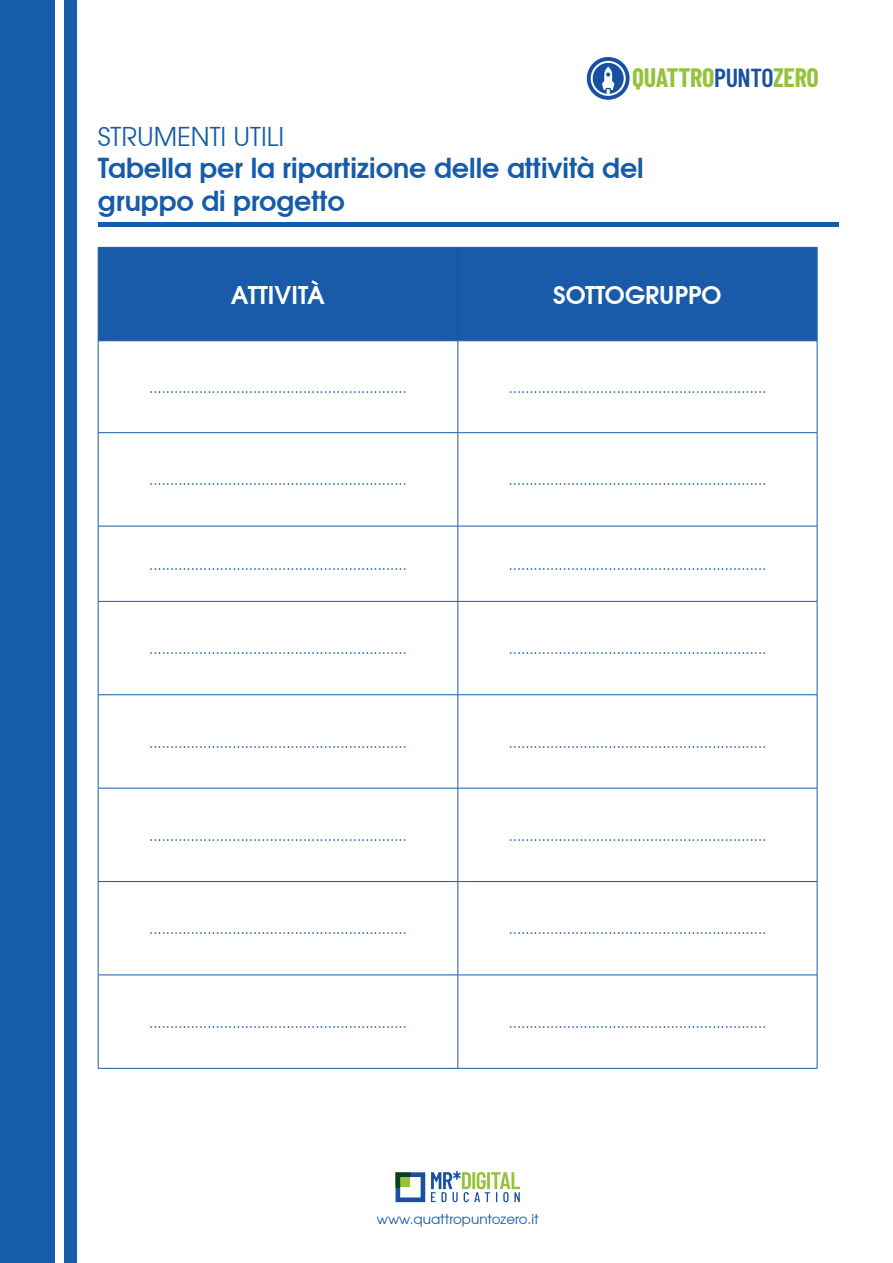
<style>
.page{position:relative;width:893px;height:1263px;background:#fff}
.page>*{position:absolute;margin:0;border:0;box-sizing:border-box;transform-origin:0 0}
.t1{font:700 27px "Te X Gyre Adventor";color:#165ca9}
.t2{font:700 25.95px "Barlow Condensed";letter-spacing:-.01em;color:#95c23d}
.t3{font:25.5px "Te X Gyre Adventor";color:#165ca9}
.t4{font:700 24px "Te X Gyre Adventor";color:#fff}
.t5{font:15px "Te X Gyre Adventor";color:#195ba8}
.t6{font:13.5px "Te X Gyre Adventor";color:#165ca9}
.s1{font-weight:600;color:#1951a0}
</style>
<div class="page">
<div style="left:0;top:0;width:55px;height:1262px;background:#165ca9"></div>
<div style="left:64px;top:0;width:13px;height:1262px;background:#165ca9"></div>
<svg style="left:587px;top:57px;width:43px;height:43px"></svg>
<div style="left:99px;top:248px;width:718px;height:92px;background:#195ba8"></div>
<svg style="left:99px;top:341px;width:718px;height:727px"></svg>
<hr style="left:458px;top:341px;width:1px;height:91px;background:#165ca9">
<hr style="left:98px;top:432px;width:360px;height:1px;background:#165ca9">
<hr style="left:458px;top:432px;width:359px;height:1px;background:#165ca9">
<hr style="left:458px;top:433px;width:1px;height:93px;background:#165ca9">
<hr style="left:98px;top:526px;width:360px;height:1px;background:#165ca9">
<hr style="left:458px;top:526px;width:359px;height:1px;background:#165ca9">
<hr style="left:458px;top:526px;width:1px;height:75px;background:#165ca9">
<hr style="left:98px;top:601px;width:360px;height:1px;background:#165ca9">
<hr style="left:458px;top:601px;width:359px;height:1px;background:#165ca9">
<hr style="left:458px;top:601px;width:1px;height:93px;background:#165ca9">
<hr style="left:98px;top:694px;width:360px;height:1px;background:#165ca9">
<hr style="left:458px;top:694px;width:359px;height:1px;background:#165ca9">
<hr style="left:458px;top:695px;width:1px;height:93px;background:#165ca9">
<hr style="left:98px;top:788px;width:360px;height:1px;background:#165ca9">
<hr style="left:458px;top:788px;width:359px;height:1px;background:#165ca9">
<hr style="left:458px;top:788px;width:1px;height:93px;background:#165ca9">
<hr style="left:98px;top:881px;width:360px;height:1px;background:#165ca9">
<hr style="left:458px;top:881px;width:359px;height:1px;background:#165ca9">
<hr style="left:458px;top:882px;width:1px;height:93px;background:#165ca9">
<hr style="left:98px;top:341px;width:1px;height:91px;background:#165ca9">
<hr style="left:817px;top:341px;width:1px;height:91px;background:#165ca9">
<hr style="left:98px;top:433px;width:1px;height:93px;background:#165ca9">
<hr style="left:817px;top:433px;width:1px;height:93px;background:#165ca9">
<hr style="left:98px;top:526px;width:1px;height:75px;background:#165ca9">
<hr style="left:817px;top:526px;width:1px;height:75px;background:#165ca9">
<hr style="left:98px;top:601px;width:1px;height:93px;background:#165ca9">
<hr style="left:817px;top:601px;width:1px;height:93px;background:#165ca9">
<hr style="left:98px;top:695px;width:1px;height:93px;background:#165ca9">
<hr style="left:817px;top:695px;width:1px;height:93px;background:#165ca9">
<hr style="left:98px;top:788px;width:1px;height:93px;background:#165ca9">
<hr style="left:817px;top:788px;width:1px;height:93px;background:#165ca9">
<hr style="left:98px;top:882px;width:1px;height:93px;background:#165ca9">
<hr style="left:817px;top:882px;width:1px;height:93px;background:#165ca9">
<hr style="left:98px;top:247px;width:360px;height:1px;background:#165ca9">
<hr style="left:98px;top:248px;width:1px;height:93px;background:#165ca9">
<hr style="left:458px;top:247px;width:359px;height:1px;background:#165ca9">
<hr style="left:817px;top:248px;width:1px;height:93px;background:#165ca9">
<hr style="left:458px;top:248px;width:1px;height:93px;background:#1c4d99">
<hr style="left:98px;top:340px;width:360px;height:1px;background:#1c4d99">
<hr style="left:458px;top:340px;width:359px;height:1px;background:#1c4d99">
<hr style="left:98px;top:975px;width:360px;height:1px;background:#165ca9">
<hr style="left:98px;top:975px;width:1px;height:93px;background:#165ca9">
<hr style="left:458px;top:975px;width:359px;height:1px;background:#165ca9">
<hr style="left:458px;top:975px;width:1px;height:93px;background:#165ca9">
<hr style="left:817px;top:975px;width:1px;height:93px;background:#165ca9">
<hr style="left:98px;top:1068px;width:360px;height:1px;background:#165ca9">
<hr style="left:458px;top:1068px;width:359px;height:1px;background:#165ca9">
<svg style="left:431px;top:1171px;width:89px;height:31px"></svg>
<svg style="left:396px;top:1172px;width:29px;height:30px"></svg>
<div style="left:99px;top:222px;width:740px;height:5px;background:#195ba8"></div>
<p class="t2" style="left:632px;top:59px;width:188px">QUATTRO<span class="s1">PUNTO</span>ZERO</p>
<p class="t3" style="left:98px;top:121px;width:188px">STRUMENTI UTILI</p>
<p class="t1" style="left:98px;top:151px;width:547px">Tabella per la ripartizione delle attività del</p>
<p class="t1" style="left:98px;top:184px;width:248px">gruppo di progetto</p>
<p class="t4" style="left:231px;top:280px;width:96px">ATTIVITÀ</p>
<p class="t4" style="left:553px;top:280px;width:170px">SOTTOGRUPPO</p>
<p class="t5" style="left:149px;top:378px;width:259px">..............................................................</p>
<p class="t5" style="left:509px;top:378px;width:259px">..............................................................</p>
<p class="t5" style="left:149px;top:471px;width:259px">..............................................................</p>
<p class="t5" style="left:509px;top:471px;width:259px">..............................................................</p>
<p class="t5" style="left:149px;top:555px;width:259px">..............................................................</p>
<p class="t5" style="left:509px;top:555px;width:259px">..............................................................</p>
<p class="t5" style="left:149px;top:640px;width:259px">..............................................................</p>
<p class="t5" style="left:509px;top:640px;width:259px">..............................................................</p>
<p class="t5" style="left:149px;top:733px;width:259px">..............................................................</p>
<p class="t5" style="left:509px;top:733px;width:259px">..............................................................</p>
<p class="t5" style="left:149px;top:826px;width:259px">..............................................................</p>
<p class="t5" style="left:509px;top:826px;width:259px">..............................................................</p>
<p class="t5" style="left:149px;top:920px;width:259px">..............................................................</p>
<p class="t5" style="left:509px;top:920px;width:259px">..............................................................</p>
<p class="t5" style="left:149px;top:1013px;width:259px">..............................................................</p>
<p class="t5" style="left:509px;top:1013px;width:259px">..............................................................</p>
<p class="t6" style="left:377px;top:1211px;width:163px">www.quattropuntozero.it</p>
</div>
